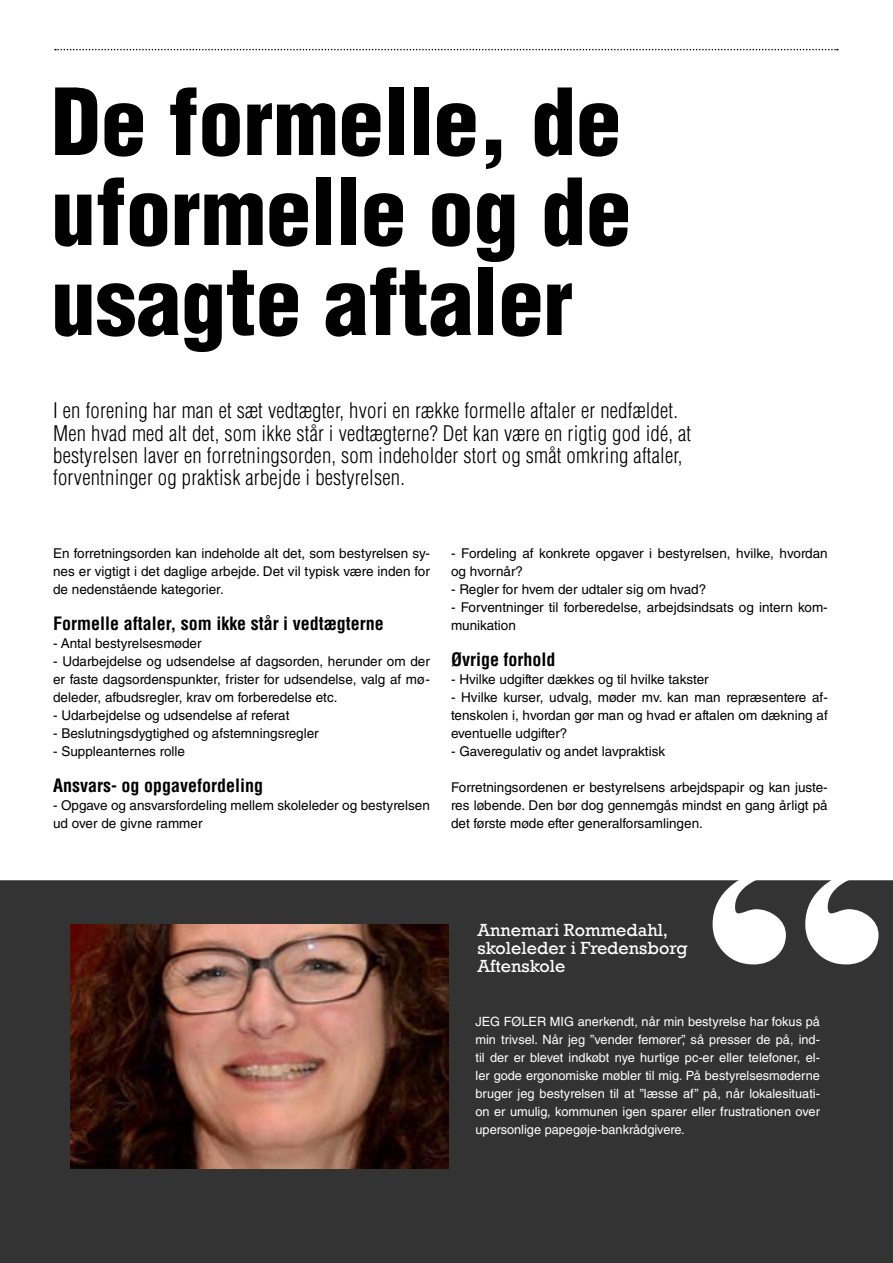
<style>
.page{position:relative;width:893px;height:1263px;background:#fff}
.page>*{position:absolute;margin:0;border:0;box-sizing:border-box;transform-origin:0 0}
.t1{font:300px "Elephant";color:#fff;scale:1.14 1}
.t2{font:900 condensed 90px/90px "Helvetica LT Std";color:#000;text-align:justify}
.t3{font:300 condensed 21px/22.5px "Helvetica LT Std";letter-spacing:.01em;color:#000}
.t4{font:700 condensed 18px "Helvetica LT Std";color:#000}
.t5{font:18px/18px "Rockwell";color:#fff}
.t6{font:13.5px/18px "Helvetica LT Std";color:#000;text-align:justify}
.t7{font:12.75px/18px "Helvetica LT Std";color:#fff;text-align:justify}
</style>
<div class="page">
<svg style="left:55px;top:49px;width:783px;height:1px"></svg>
<div style="left:0;top:880px;width:893px;height:383px;background:#333"></div>
<img style="left:70px;top:925px;width:379px;height:244px">
<h2 class="t2" style="left:51px;top:76px;width:581px">De formelle, de uformelle og de usagte aftaler</h2>
<p class="t3" style="left:53px;top:399px;width:640px">I en forening har man et sæt vedtægter, hvori en række formelle aftaler er nedfældet.<br>Men hvad med alt det, som ikke står i vedtægterne? Det kan være en rigtig god idé, at bestyrelsen laver en forretningsorden, som indeholder stort og småt omkring aftaler, forventninger og praktisk arbejde i bestyrelsen.</p>
<p class="t6" style="left:53px;top:544px;width:378px">En forretningsorden kan indeholde alt det, som bestyrelsen sy&shy;nes er vigtigt i det daglige arbejde. Det vil typisk være inden for de nedenstående kategorier.</p>
<h3 class="t4" style="left:53px;top:612px;width:332px">Formelle aftaler, som ikke står i vedtægterne</h3>
<p class="t6" style="left:53px;top:634px;width:150px">- Antal bestyrelsesmøder</p>
<p class="t6" style="left:53px;top:652px;width:378px">- Udarbejdelse og udsendelse af dagsorden, herunder om der er faste dagsordenspunkter, frister for udsendelse, valg af mø&shy;deleder, afbudsregler, krav om forberedelse etc.</p>
<p class="t6" style="left:53px;top:706px;width:238px">- Udarbejdelse og udsendelse af referat</p>
<p class="t6" style="left:53px;top:724px;width:267px">- Beslutningsdygtighed og afstemningsregler</p>
<p class="t6" style="left:53px;top:742px;width:133px">- Suppleanternes rolle</p>
<h3 class="t4" style="left:53px;top:774px;width:211px">Ansvars- og opgavefordeling</h3>
<p class="t6" style="left:53px;top:796px;width:378px">- Opgave og ansvarsfordeling mellem skoleleder og bestyrelsen ud over de givne rammer</p>
<p class="t6" style="left:451px;top:544px;width:378px">- Fordeling af konkrete opgaver i bestyrelsen, hvilke, hvordan og hvornår?</p>
<p class="t6" style="left:451px;top:580px;width:257px">- Regler for hvem der udtaler sig om hvad?</p>
<p class="t6" style="left:451px;top:598px;width:378px">- Forventninger til forberedelse, arbejdsindsats og intern kom&shy;munikation</p>
<h3 class="t4" style="left:451px;top:648px;width:106px">Øvrige forhold</h3>
<p class="t6" style="left:451px;top:670px;width:259px">- Hvilke udgifter dækkes og til hvilke takster</p>
<p class="t6" style="left:451px;top:688px;width:378px">- Hvilke kurser, udvalg, møder mv. kan man repræsentere af&shy;tenskolen i, hvordan gør man og hvad er aftalen om dækning af eventuelle udgifter?</p>
<p class="t6" style="left:451px;top:742px;width:216px">- Gaveregulativ og andet lavpraktisk</p>
<p class="t6" style="left:451px;top:778px;width:378px">Forretningsordenen er bestyrelsens arbejdspapir og kan juste&shy;res løbende. Den bør dog gennemgås mindst en gang årligt på det første møde efter generalforsamlingen.</p>
<h3 class="t5" style="left:478px;top:921px;width:211px">Annemari Rommedahl, skoleleder i Fredensborg<br>Aftenskole</h3>
<h1 class="t1" style="left:890px;top:1204px;width:164px;rotate:-180deg">,,</h1>
<p class="t7" style="left:475px;top:1012px;width:346px">JEG FØLER MIG anerkendt, når min bestyrelse har fokus på min trivsel. Når jeg ”vender femører”, så presser de på, ind&shy;til der er blevet indkøbt nye hurtige pc-er eller telefoner, el&shy;ler gode ergonomiske møbler til mig. På bestyrelsesmøderne bruger jeg bestyrelsen til at ”læsse af” på, når lokalesituati&shy;on er umulig, kommunen igen sparer eller frustrationen over upersonlige papegøje-bankrådgivere.</p>
</div>
